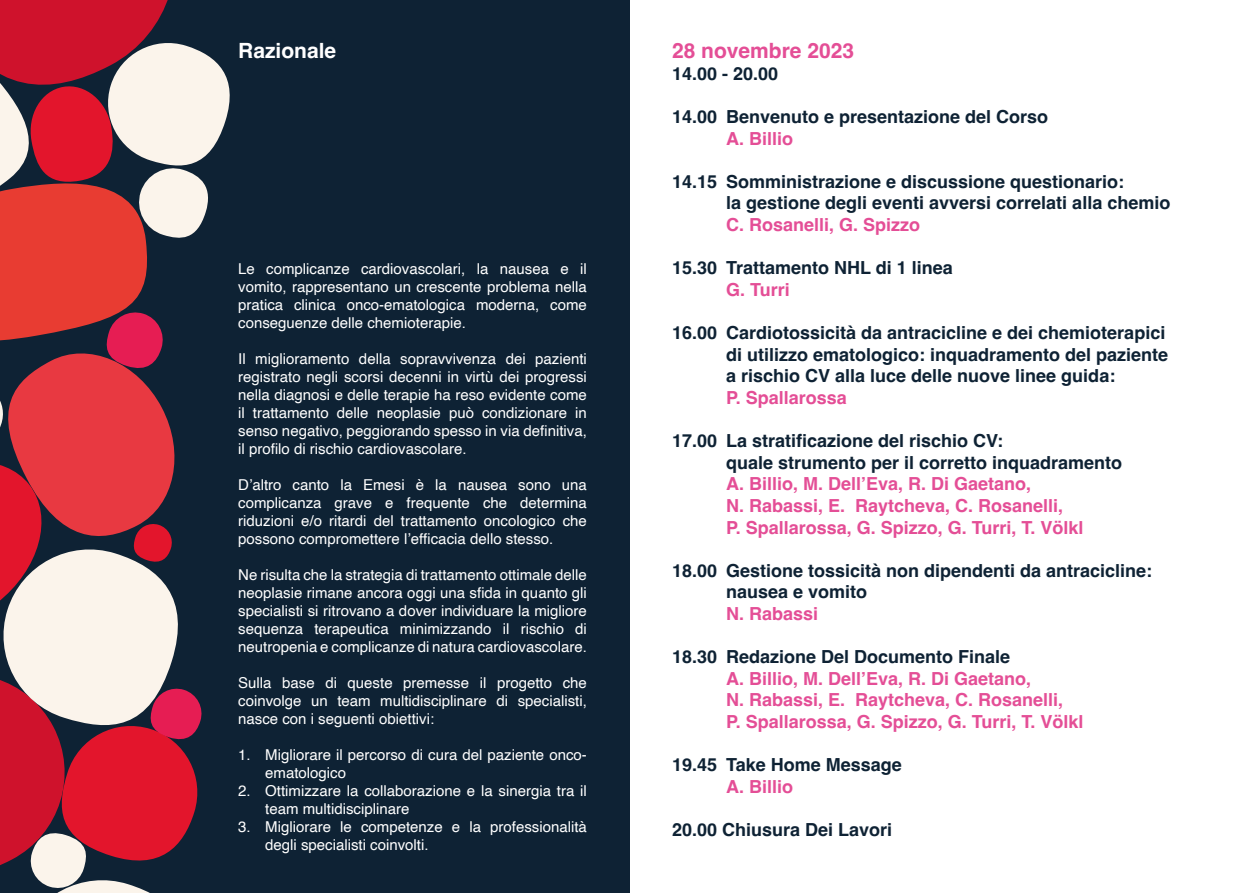
<style>
.page{position:relative;width:1259px;height:893px;background:#fff}
.page>*{position:absolute;margin:0;border:0;box-sizing:border-box;transform-origin:0 0}
.t1{font:700 21px "Helvetica";color:#e44e96}
.t2{font:700 21px "Helvetica";color:#fff}
.t3{font:700 18px/21.6px "Helvetica";color:#0e2234}
.t4{font:700 18px/21.6px "Helvetica";color:#e44e96}
.t5{font:15px/18px "Helvetica";color:#fff;text-align:justify}
</style>
<div class="page">
<div style="left:0;top:0;width:629px;height:893px;background:#0e2234"></div>
<svg style="left:0;top:0;width:230px;height:893px"></svg>
<h1 class="t2" style="left:238px;top:38px;width:100px">Razionale</h1>
<p class="t5" style="left:238px;top:260px;width:350px">Le complicanze cardiovascolari, la nausea e il vomito, rappresentano un crescente problema nella pratica clinica onco-ematologica moderna, come conseguenze delle chemioterapie.</p>
<p class="t5" style="left:238px;top:350px;width:350px">Il miglioramento della sopravvivenza dei pazienti registrato negli scorsi decenni in virtù dei progressi nella diagnosi e delle terapie ha reso evidente come il trattamento delle neoplasie può condizionare in senso negativo, peggiorando spesso in via definitiva, il profilo di rischio cardiovascolare.</p>
<p class="t5" style="left:238px;top:476px;width:350px">D’altro canto la Emesi è la nausea sono una complicanza grave e frequente che determina riduzioni e/o ritardi del trattamento oncologico che possono compromettere l’efficacia dello stesso.</p>
<p class="t5" style="left:238px;top:566px;width:350px">Ne risulta che la strategia di trattamento ottimale delle neoplasie rimane ancora oggi una sfida in quanto gli specialisti si ritrovano a dover individuare la migliore sequenza terapeutica minimizzando il rischio di neutropenia e complicanze di natura cardiovascolare.</p>
<p class="t5" style="left:238px;top:674px;width:350px">Sulla base di queste premesse il progetto che coinvolge un team multidisciplinare di specialisti, nasce con i seguenti obiettivi:</p>
<p class="t5" style="left:265px;top:746px;width:323px;text-indent:-27px">1. Migliorare il percorso di cura del paziente onco&shy;ematologico</p>
<p class="t5" style="left:265px;top:782px;width:323px;text-indent:-27px">2. Ottimizzare la collaborazione e la sinergia tra il team multidisciplinare</p>
<p class="t5" style="left:265px;top:818px;width:323px;text-indent:-27px">3. Migliorare le competenze e la professionalità degli specialisti coinvolti.</p>
<h1 class="t1" style="left:672px;top:38px;width:184px">28 novembre 2023</h1>
<p class="t3" style="left:672px;top:65px;width:108px">14.00 - 20.00</p>
<p class="t3" style="left:672px;top:108px;width:378px">14.00 Benvenuto e presentazione del Corso</p>
<p class="t4" style="left:726px;top:130px;width:69px">A. Billio</p>
<p class="t3" style="left:726px;top:173px;width:446px;text-indent:-54px">14.15 Somministrazione e discussione questionario:<br>la gestione degli eventi avversi correlati alla chemio</p>
<p class="t4" style="left:726px;top:216px;width:196px">C. Rosanelli, G. Spizzo</p>
<p class="t3" style="left:672px;top:259px;width:282px">15.30 Trattamento NHL di 1 linea</p>
<p class="t4" style="left:726px;top:281px;width:65px">G. Turri</p>
<p class="t3" style="left:726px;top:324px;width:444px;text-indent:-54px">16.00 Cardiotossicità da antracicline e dei chemioterapici di utilizzo ematologico: inquadramento del paziente a rischio CV alla luce delle nuove linee guida:</p>
<p class="t4" style="left:726px;top:389px;width:122px">P. Spallarossa</p>
<p class="t3" style="left:726px;top:432px;width:398px;text-indent:-54px">17.00 La stratificazione del rischio CV:<br>quale strumento per il corretto inquadramento</p>
<p class="t4" style="left:726px;top:475px;width:359px">A. Billio, M. Dell’Eva, R. Di Gaetano,<br>N. Rabassi, E. Raytcheva, C. Rosanelli,<br>P. Spallarossa, G. Spizzo, G. Turri, T. Völkl</p>
<p class="t3" style="left:726px;top:562px;width:428px;text-indent:-54px">18.00 Gestione tossicità non dipendenti da antracicline: nausea e vomito</p>
<p class="t4" style="left:726px;top:605px;width:94px">N. Rabassi</p>
<p class="t3" style="left:672px;top:648px;width:340px">18.30 Redazione Del Documento Finale</p>
<p class="t4" style="left:726px;top:670px;width:359px">A. Billio, M. Dell’Eva, R. Di Gaetano,<br>N. Rabassi, E. Raytcheva, C. Rosanelli,<br>P. Spallarossa, G. Spizzo, G. Turri, T. Völkl</p>
<p class="t3" style="left:672px;top:756px;width:231px">19.45 Take Home Message</p>
<p class="t4" style="left:726px;top:778px;width:69px">A. Billio</p>
<p class="t3" style="left:672px;top:821px;width:222px">20.00 Chiusura Dei Lavori</p>
</div>
